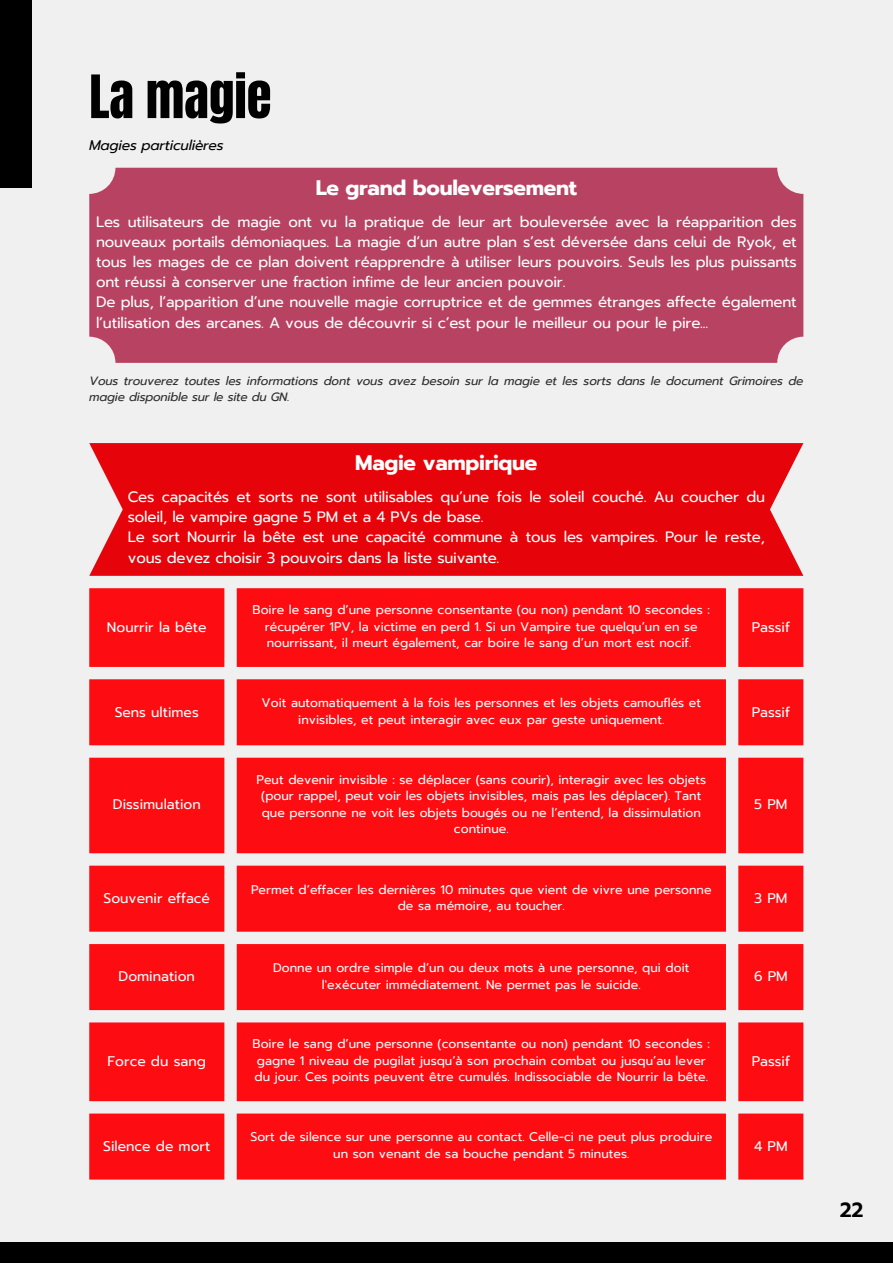
<style>
.page{position:relative;width:893px;height:1264px;background:#fff}
.page>*{position:absolute;margin:0;border:0;box-sizing:border-box;transform-origin:0 0}
.t1{font:50.7px "Anton";color:#000}
.t2{font:700 21px "Prompt";letter-spacing:-.015em;color:#fff}
.t3{font:600 20.4px "Prompt";color:#000}
.t4{font:15px/20.2px "Prompt";letter-spacing:-.015em;color:#fff}
.t5{font:13.95px "Prompt";color:#fff}
.t6{font:italic 13.95px "Prompt";letter-spacing:-.015em;color:#000}
.t7{font:12.45px/16.5px "Prompt";color:#fff;text-align:center}
.t8{font:italic 12px/16px "Prompt";letter-spacing:-.015em;color:#2c2c2c}
</style>
<div class="page">
<div style="left:0;top:0;width:892px;height:1262px;background:#f1f0f0"></div>
<div style="left:0;top:1242px;width:892px;height:20px;background:#000"></div>
<div style="left:0;top:0;width:31px;height:187px;background:#000"></div>
<div style="left:89px;top:168px;width:714px;height:195px;background:#b84262;border-radius:26px"></div>
<svg style="left:89px;top:588px;width:714px;height:591px;background:#fb2e33"></svg>
<div style="left:89px;top:443px;width:714px;height:133px;background:#e60309"></div>
<p class="t1" style="left:89px;top:60px;width:184px">La magie</p>
<p class="t6" style="left:89px;top:135px;width:136px">Magies particulières</p>
<p class="t2" style="left:316px;top:172px;width:263px">Le grand bouleversement</p>
<p class="t4" style="left:96px;top:211px;width:702px;text-align:justify">Les utilisateurs de magie ont vu la pratique de leur art bouleversée avec la réapparition des nouveaux portails démoniaques. La magie d’un autre plan s’est déversée dans celui de Ryok, et tous les mages de ce plan doivent réapprendre à utiliser leurs pouvoirs. Seuls les plus puissants ont réussi à conserver une fraction infime de leur ancien pouvoir.</p>
<p class="t4" style="left:96px;top:292px;width:702px">De plus, l’apparition d’une nouvelle magie corruptrice et de gemmes étranges affecte également l’utilisation des arcanes. A vous de découvrir si c’est pour le meilleur ou pour le pire...</p>
<p class="t8" style="left:89px;top:373px;width:715px">Vous trouverez toutes les informations dont vous avez besoin sur la magie et les sorts dans le document Grimoires de magie disponible sur le site du GN.</p>
<p class="t2" style="left:355px;top:447px;width:184px">Magie vampirique</p>
<p class="t4" style="left:128px;top:486px;width:638px">Ces capacités et sorts ne sont utilisables qu’une fois le soleil couché. Au coucher du soleil, le vampire gagne 5 PM et a 4 PVs de base.</p>
<p class="t4" style="left:128px;top:527px;width:638px">Le sort Nourrir la bête est une capacité commune à tous les vampires. Pour le reste, vous devez choisir 3 pouvoirs dans la liste suivante.</p>
<p class="t5" style="left:107px;top:616px;width:101px">Nourrir la bête</p>
<p class="t7" style="left:252px;top:601px;width:459px">Boire le sang d’une personne consentante (ou non) pendant 10 secondes : récupérer 1PV, la victime en perd 1. Si un Vampire tue quelqu’un en se nourrissant, il meurt également, car boire le sang d’un mort est nocif.</p>
<p class="t5" style="left:751px;top:616px;width:40px">Passif</p>
<p class="t5" style="left:115px;top:701px;width:86px">Sens ultimes</p>
<p class="t7" style="left:261px;top:694px;width:441px">Voit automatiquement à la fois les personnes et les objets camouflés et invisibles, et peut interagir avec eux par geste uniquement.</p>
<p class="t5" style="left:751px;top:701px;width:40px">Passif</p>
<p class="t5" style="left:113px;top:794px;width:89px">Dissimulation</p>
<p class="t7" style="left:256px;top:771px;width:451px">Peut devenir invisible : se déplacer (sans courir), interagir avec les objets (pour rappel, peut voir les objets invisibles, mais pas les déplacer). Tant que personne ne voit les objets bougés ou ne l’entend, la dissimulation continue.</p>
<p class="t5" style="left:754px;top:794px;width:35px">5 PM</p>
<p class="t5" style="left:103px;top:887px;width:108px">Souvenir effacé</p>
<p class="t7" style="left:251px;top:881px;width:462px">Permet d’effacer les dernières 10 minutes que vient de vivre une personne de sa mémoire, au toucher.</p>
<p class="t5" style="left:754px;top:887px;width:35px">3 PM</p>
<p class="t5" style="left:119px;top:966px;width:78px">Domination</p>
<p class="t7" style="left:273px;top:959px;width:418px">Donne un ordre simple d’un ou deux mots à une personne, qui doit l'exécuter immédiatement. Ne permet pas le suicide.</p>
<p class="t5" style="left:754px;top:966px;width:35px">6 PM</p>
<p class="t5" style="left:108px;top:1050px;width:100px">Force du sang</p>
<p class="t7" style="left:252px;top:1035px;width:459px;text-align:left">Boire le sang d’une personne (consentante ou non) pendant 10 secondes : gagne 1 niveau de pugilat jusqu’à son prochain combat ou jusqu’au lever du jour. Ces points peuvent être cumulés. Indissociable de Nourrir la bête.</p>
<p class="t5" style="left:751px;top:1050px;width:40px">Passif</p>
<p class="t5" style="left:103px;top:1135px;width:109px">Silence de mort</p>
<p class="t7" style="left:250px;top:1129px;width:463px">Sort de silence sur une personne au contact. Celle-ci ne peut plus produire un son venant de sa bouche pendant 5 minutes.</p>
<p class="t5" style="left:754px;top:1135px;width:35px">4 PM</p>
<p class="t3" style="left:839px;top:1194px;width:25px">22</p>
</div>
